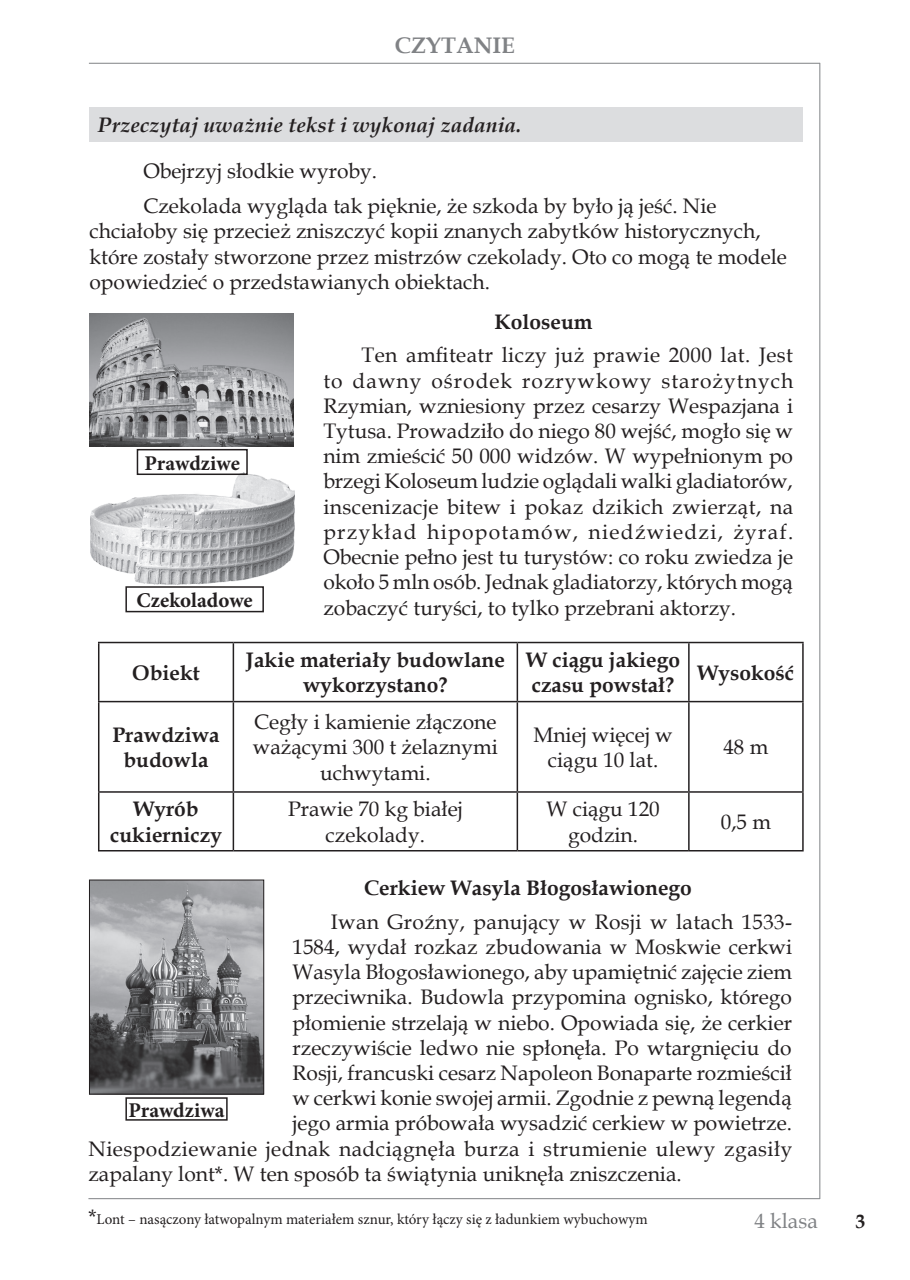
<style>
.page{position:relative;width:910px;height:1280px;background:#fff}
.page>*{position:absolute;margin:0;border:0;box-sizing:border-box;transform-origin:0 0}
.t1{font:700 22.5px "Book Antiqua";color:#808285}
.t2{font:21px/25.2px "Book Antiqua";color:#231f20;text-align:center}
.t3{font:700 21px/25.2px "Book Antiqua";color:#231f20;text-align:center}
.t4{font:21px "Book Antiqua";letter-spacing:.02em;color:#231f20}
.t5{font:italic 700 21px "Book Antiqua";color:#231f20}
.t6{font:700 21px "Minion Pro";color:#231f20}
.t7{font:21px "Book Antiqua";color:#808285}
.t8{font:700 19.5px "Book Antiqua";color:#231f20}
.t9{font:15px "Minion Pro";color:#231f20}
.s1{font-family:"Book Antiqua";font-size:21px}
</style>
<div class="page">
<hr style="left:89px;top:63px;width:731px;height:1px;background:#808285">
<hr style="left:819px;top:63px;width:1px;height:1136px;background:#808285">
<hr style="left:88px;top:1198px;width:732px;height:1px;background:#808285">
<div style="left:89px;top:107px;width:714px;height:34px;background:#dcdddf"></div>
<hr style="left:98px;top:642px;width:135px;height:1px;background:#231f20">
<hr style="left:98px;top:643px;width:1px;height:58px;background:#231f20">
<hr style="left:233px;top:642px;width:284px;height:1px;background:#231f20">
<hr style="left:233px;top:643px;width:1px;height:58px;background:#231f20">
<hr style="left:517px;top:642px;width:172px;height:1px;background:#231f20">
<hr style="left:517px;top:643px;width:1px;height:58px;background:#231f20">
<hr style="left:689px;top:642px;width:115px;height:1px;background:#231f20">
<hr style="left:688px;top:643px;width:2px;height:58px;background:#231f20">
<hr style="left:802px;top:643px;width:2px;height:58px;background:#231f20">
<hr style="left:98px;top:701px;width:135px;height:1px;background:#231f20">
<hr style="left:98px;top:702px;width:1px;height:89px;background:#231f20">
<hr style="left:233px;top:701px;width:284px;height:1px;background:#231f20">
<hr style="left:233px;top:702px;width:1px;height:89px;background:#231f20">
<hr style="left:517px;top:701px;width:172px;height:1px;background:#231f20">
<hr style="left:517px;top:702px;width:1px;height:89px;background:#231f20">
<hr style="left:689px;top:701px;width:115px;height:1px;background:#231f20">
<hr style="left:688px;top:702px;width:2px;height:89px;background:#231f20">
<hr style="left:802px;top:702px;width:2px;height:89px;background:#231f20">
<hr style="left:98px;top:791px;width:135px;height:2px;background:#231f20">
<hr style="left:98px;top:793px;width:1px;height:57px;background:#231f20">
<hr style="left:233px;top:791px;width:284px;height:2px;background:#231f20">
<hr style="left:233px;top:793px;width:1px;height:57px;background:#231f20">
<hr style="left:517px;top:791px;width:172px;height:2px;background:#231f20">
<hr style="left:517px;top:793px;width:1px;height:57px;background:#231f20">
<hr style="left:689px;top:791px;width:115px;height:2px;background:#231f20">
<hr style="left:688px;top:793px;width:2px;height:57px;background:#231f20">
<hr style="left:802px;top:793px;width:2px;height:57px;background:#231f20">
<hr style="left:98px;top:850px;width:135px;height:1px;background:#231f20">
<hr style="left:233px;top:850px;width:284px;height:1px;background:#231f20">
<hr style="left:517px;top:850px;width:172px;height:1px;background:#231f20">
<hr style="left:689px;top:850px;width:115px;height:1px;background:#231f20">
<img style="left:89px;top:314px;width:205px;height:132px">
<img style="left:90px;top:473px;width:204px;height:112px">
<div style="left:137px;top:449px;width:111px;height:26px;border:2px solid #231f20"></div>
<div style="left:125px;top:586px;width:139px;height:26px;border:2px solid #231f20"></div>
<div style="left:125px;top:1097px;width:103px;height:24px;border:2px solid #231f20"></div>
<img style="left:91px;top:882px;width:171px;height:210px">
<div style="left:89px;top:880px;width:175px;height:214px;border:1px solid #231f20"></div>
<p class="t1" style="left:395px;top:30px;width:122px">CZYTANIE</p>
<p class="t5" style="left:98px;top:110px;width:425px">Przeczytaj uważnie tekst i wykonaj zadania.</p>
<p class="t2" style="left:143px;top:152px;width:575px;line-height:35.7px;text-align:left">Obejrzyj słodkie wyroby.<br>Czekolada wygląda tak pięknie, że szkoda by było ją jeść. Nie</p>
<p class="t2" style="left:89px;top:218px;width:699px;text-align:left">chciałoby się przecież zniszczyć kopii znanych zabytków historycznych, które zostały stworzone przez mistrzów czekolady. Oto co mogą te modele opowiedzieć o przedstawianych obiektach.</p>
<p class="t3" style="left:494px;top:309px;width:100px">Koloseum</p>
<p class="t2" style="left:323px;top:342px;width:471px;text-align:justify;text-indent:38px">Ten amfiteatr liczy już prawie 2000 lat. Jest to dawny ośrodek rozrywkowy starożytnych Rzymian, wzniesiony przez cesarzy Wespazjana i Tytusa. Prowadziło do niego 80 wejść, mogło się w nim zmieścić 50 000 widzów. W wypełnionym po brzegi Koloseum ludzie oglądali walki gladiatorów, inscenizacje bitew i pokaz dzikich zwierząt, na przykład hipopotamów, niedźwiedzi, żyraf.<br>Obecnie pełno jest tu turystów: co roku zwiedza je około 5 mln osób. Jednak gladiatorzy, których mogą zobaczyć turyści, to tylko przebrani aktorzy.</p>
<p class="t6" style="left:145px;top:448px;width:97px">Prawdziwe</p>
<p class="t6" style="left:137px;top:585px;width:118px">Czekoladowe</p>
<p class="t3" style="left:132px;top:660px;width:69px">Obiekt</p>
<p class="t3" style="left:112px;top:722px;width:109px">Prawdziwa budowla</p>
<p class="t3" style="left:246px;top:647px;width:260px">Jakie materiały budowlane wykorzystano?</p>
<p class="t3" style="left:526px;top:647px;width:155px;text-align:left">W ciągu jakiego czasu powstał?</p>
<p class="t2" style="left:253px;top:709px;width:246px">Cegły i kamienie złączone ważącymi 300 t żelaznymi uchwytami.</p>
<p class="t2" style="left:533px;top:722px;width:141px">Mniej więcej w ciągu 10 lat.</p>
<p class="t3" style="left:110px;top:796px;width:113px">Wyrób cukierniczy</p>
<p class="t2" style="left:288px;top:796px;width:176px">Prawie 70 kg białej czekolady.</p>
<p class="t2" style="left:546px;top:796px;width:115px">W ciągu 120 godzin.</p>
<p class="t3" style="left:697px;top:660px;width:98px">Wysokość</p>
<p class="t2" style="left:723px;top:734px;width:46px">48 m</p>
<p class="t2" style="left:721px;top:809px;width:52px">0,5 m</p>
<p class="t3" style="left:364px;top:875px;width:329px">Cerkiew Wasyla Błogosławionego</p>
<p class="t2" style="left:331px;top:908px;width:463px">Iwan Groźny, panujący w Rosji w latach 1533-</p>
<p class="t2" style="left:293px;top:934px;width:501px">1584, wydał rozkaz zbudowania w Moskwie cerkwi</p>
<p class="t2" style="left:293px;top:959px;width:501px">Wasyla Błogosławionego, aby upamiętnić zajęcie ziem</p>
<p class="t2" style="left:293px;top:984px;width:501px">przeciwnika. Budowla przypomina ognisko, którego</p>
<p class="t2" style="left:293px;top:1009px;width:501px">płomienie strzelają w niebo. Opowiada się, że cerkier</p>
<p class="t2" style="left:293px;top:1034px;width:501px">rzeczywiście ledwo nie spłonęła. Po wtargnięciu do</p>
<p class="t2" style="left:293px;top:1060px;width:501px">Rosji, francuski cesarz Napoleon Bonaparte rozmieścił</p>
<p class="t2" style="left:293px;top:1085px;width:501px">w cerkwi konie swojej armii. Zgodnie z pewną legendą</p>
<p class="t2" style="left:293px;top:1110px;width:501px">jego armia próbowała wysadzić cerkiew w powietrze.</p>
<p class="t4" style="left:88px;top:1134px;width:705px">Niespodziewanie jednak nadciągnęła burza i strumienie ulewy zgasiły</p>
<p class="t2" style="left:88px;top:1160px;width:595px">zapalany lont*. W ten sposób ta świątynia uniknęła zniszczenia.</p>
<p class="t6" style="left:129px;top:1095px;width:97px">Prawdziwa</p>
<p class="t9" style="left:88px;top:1209px;width:561px"><span class="s1">*</span>Lont – nasączony łatwopalnym materiałem sznur, który łączy się z ładunkiem wybuchowym</p>
<p class="t7" style="left:754px;top:1207px;width:65px">4 klasa</p>
<p class="t8" style="left:856px;top:1208px;width:11px">3</p>
</div>
